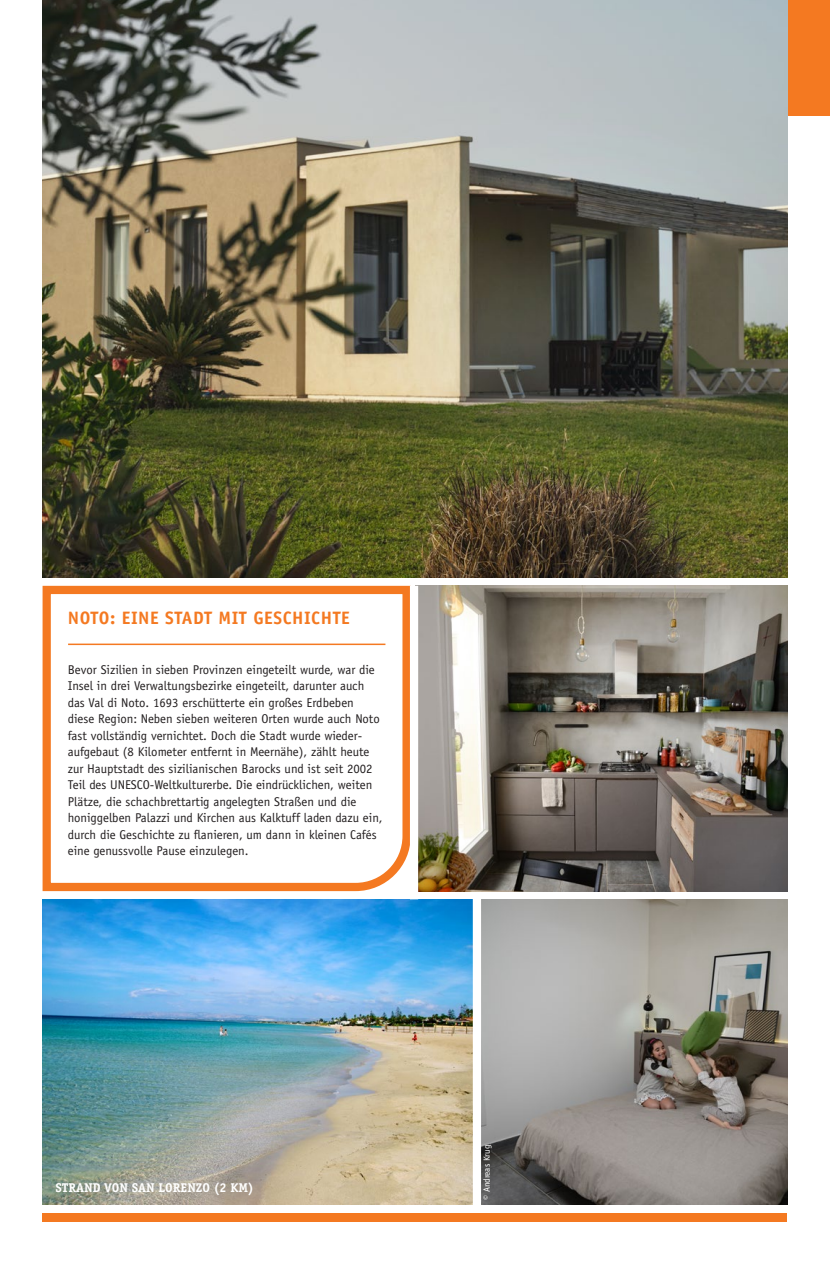
<style>
.page{position:relative;width:830px;height:1263px;background:#fff}
.page>*{position:absolute;margin:0;border:0;box-sizing:border-box;transform-origin:0 0}
.t1{font:700 18px "Officina Sans Std";letter-spacing:.03em;color:#f47921}
.t2{font:12.75px/16.5px "Officina Sans Std";color:#231f20}
.t3{font:700 12.75px "Officina Serif Std";color:#fff}
.t4{font:9px "Officina Sans Std";color:#fff}
</style>
<div class="page">
<div style="left:787px;top:0;width:42px;height:116px;background:#f47921"></div>
<img style="left:43px;top:0;width:744px;height:578px">
<img style="left:418px;top:586px;width:369px;height:305px">
<img style="left:43px;top:899px;width:744px;height:306px">
<svg style="left:42px;top:585px;width:369px;height:307px"></svg>
<hr style="left:68px;top:644px;width:317px;height:1px;background:#f47921">
<div style="left:43px;top:1213px;width:744px;height:8px;background:#f47921"></div>
<div style="left:472px;top:895px;width:9px;height:313px;background:#fff"></div>
<div style="left:410px;top:586px;width:8px;height:313px;background:#fff"></div>
<h1 class="t1" style="left:68px;top:607px;width:283px">NOTO: EINE STADT MIT GESCHICHTE</h1>
<p class="t2" style="left:68px;top:661px;width:316px">Bevor Sizilien in sieben Provinzen eingeteilt wurde, war die Insel in drei Verwaltungsbezirke eingeteilt, darunter auch das Val di Noto. 1693 erschütterte ein großes Erdbeben diese Region: Neben sieben weiteren Orten wurde auch Noto fast vollständig vernichtet. Doch die Stadt wurde wieder&shy;aufgebaut (8 Kilometer entfernt in Meernähe), zählt heute zur Hauptstadt des sizilianischen Barocks und ist seit 2002<br>Teil des UNESCO-Weltkulturerbe. Die eindrücklichen, weiten Plätze, die schachbrettartig angelegten Straßen und die honiggelben Palazzi und Kirchen aus Kalktuff laden dazu ein, durch die Geschichte zu flanieren, um dann in kleinen Cafés eine genussvolle Pause einzulegen.</p>
<p class="t3" style="left:55px;top:1179px;width:200px">STRAND VON SAN LORENZO (2 KM)</p>
<p class="t4" style="left:481px;top:1200px;width:57px;rotate:-90deg">© Andreas Krug</p>
</div>
